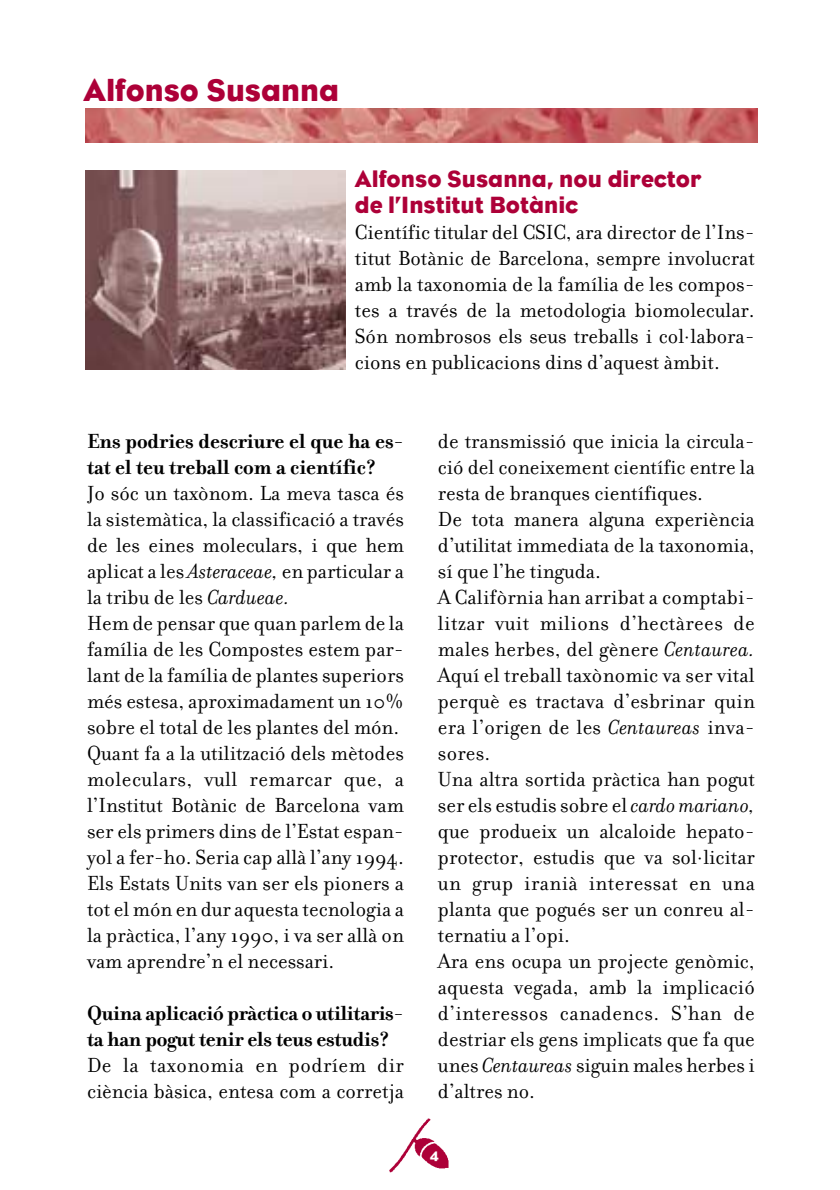
<style>
.page{position:relative;width:840px;height:1190px;background:#fff}
.page>*{position:absolute;margin:0;border:0;box-sizing:border-box;transform-origin:0 0}
.t1{font:32px "Eagle";color:#ad0038}
.t2{font:24px/26px "Eagle";color:#ad0038}
.t3{font:22px/26px "Filosofia";color:#000}
.t4{font:700 22px/26px "Filosofia";letter-spacing:-.01em;color:#000}
.t5{font:14px "Eagle";color:#fff}
.s1{font-style:italic}
</style>
<div class="page">
<img style="left:389px;top:1118px;width:60px;height:55px">
<img style="left:86px;top:109px;width:672px;height:34px">
<img style="left:85px;top:170px;width:260px;height:199px">
<h1 class="t1" style="left:83px;top:82px;width:257px">Alfonso Susanna</h1>
<p class="t2" style="left:355px;top:170px;width:348px">Alfonso Susanna, nou director de l’Institut Botànic</p>
<p class="t3" style="left:355px;top:222px;width:401px;text-align:justify">Científic titular del CSIC, ara director de l’Ins&shy;titut Botànic de Barcelona, sempre involucrat amb la taxonomia de la família de les compos&shy;tes a través de la metodologia biomolecular.<br>Són nombrosos els seus treballs i col·labora&shy;cions en publicacions dins d’aquest àmbit.</p>
<p class="t4" style="left:87px;top:431px;width:318px">Ens podries descriure el que ha es&shy;tat el teu treball com a científic?</p>
<p class="t3" style="left:87px;top:483px;width:318px">Jo sóc un taxònom. La meva tasca és la sistemàtica, la classificació a través de les eines moleculars, i que hem aplicat a les <span class="s1">Asteraceae,</span> en particular a la tribu de les <span class="s1">Cardueae.<br></span>Hem de pensar que quan parlem de la família de les Compostes estem par&shy;lant de la família de plantes superiors més estesa, aproximadament un 10% sobre el total de les plantes del món.<br>Quant fa a la utilització dels mètodes moleculars, vull remarcar que, a l’Institut Botànic de Barcelona vam ser els primers dins de l’Estat espan&shy;yol a fer-ho. Seria cap allà l’any 1994.<br>Els Estats Units van ser els pioners a tot el món en dur aquesta tecnologia a la pràctica, l’any 1990, i va ser allà on vam aprendre’n el necessari.</p>
<p class="t4" style="left:87px;top:1003px;width:318px">Quina aplicació pràctica o utilitaris&shy;ta han pogut tenir els teus estudis?</p>
<p class="t3" style="left:87px;top:1055px;width:318px">De la taxonomia en podríem dir ciència bàsica, entesa com a corretja</p>
<p class="t3" style="left:438px;top:431px;width:318px">de transmissió que inicia la circula&shy;ció del coneixement científic entre la resta de branques científiques.<br>De tota manera alguna experiència d’utilitat immediata de la taxonomia, sí que l’he tinguda.<br>A Califòrnia han arribat a comptabi&shy;litzar vuit milions d’hectàrees de males herbes, del gènere <span class="s1">Centaurea.<br></span>Aquí el treball taxònomic va ser vital perquè es tractava d’esbrinar quin era l’origen de les <span class="s1">Centaureas</span> inva&shy;sores.<br>Una altra sortida pràctica han pogut ser els estudis sobre el <span class="s1">cardo mariano, </span>que produeix un alcaloide hepato&shy;protector, estudis que va sol·licitar un grup iranià interessat en una planta que pogués ser un conreu al&shy;ternatiu a l’opi.<br>Ara ens ocupa un projecte genòmic, aquesta vegada, amb la implicació d’interessos canadencs. S’han de destriar els gens implicats que fa que unes <span class="s1">Centaureas</span> siguin males herbes i d’altres no.</p>
<p class="t5" style="left:430px;top:1152px;width:10px">4</p>
</div>
